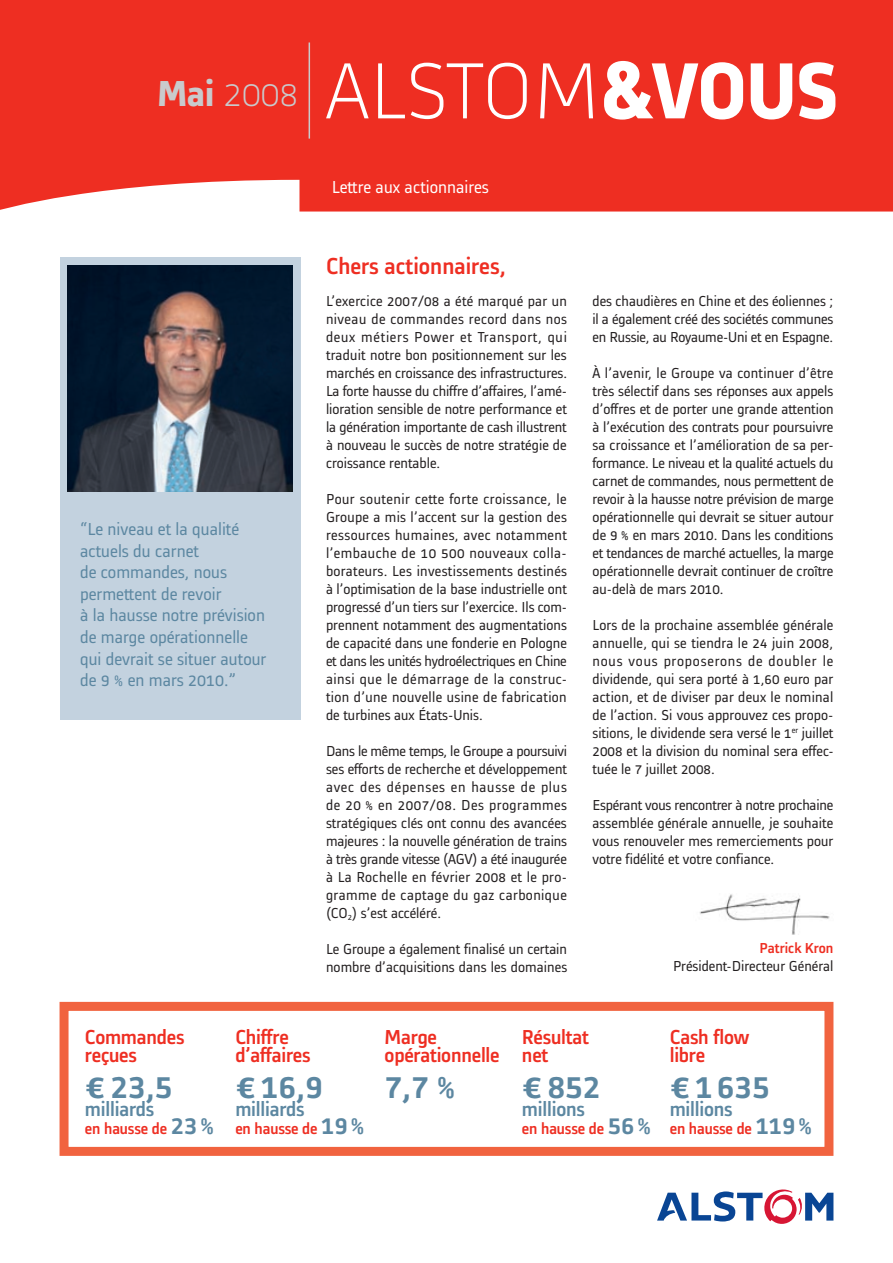
<style>
.page{position:relative;width:893px;height:1263px;background:#fff}
.page>*{position:absolute;margin:0;border:0;box-sizing:border-box;transform-origin:0 0}
.t1{font:300 82.5px "Alstom";color:#fff}
.t2{font:300 37.5px "Alstom";color:#c9cacc}
.t3{font:500 36px "Alstom";letter-spacing:-.01em;color:#5c87a1}
.t4{font:500 24px "Alstom";color:#ee2e22}
.t5{font:500 21px/18px "Alstom";letter-spacing:-.01em;color:#ee2e22}
.t6{font:500 21px "Alstom";letter-spacing:-.01em;color:#5c87a1}
.t7{font:18px/21.6px "Alstom";color:#5c87a1}
.t8{font:18px "Alstom";color:#fff}
.t9{font:500 16.5px "Alstom";letter-spacing:-.01em;color:#ee2e22}
.t10{font:15px/18px "Alstom";color:#231f20;text-align:justify}
.t11{font:500 15px "Alstom";color:#ee2e22}
.s1{font-weight:700}
.s2{font-weight:700;font-size:90px}
.s3{font-size:42px}
.s4{font-size:27px;color:#5c87a1}
</style>
<div class="page">
<div style="left:0;top:0;width:893px;height:225px;background:#ee2e22"></div>
<svg style="left:0;top:180px;width:893px;height:138px"></svg>
<div style="left:60px;top:258px;width:240px;height:462px;background:#c3d2df"></div>
<hr style="left:309px;top:42px;width:1px;height:97px;background:#c9cacc">
<img style="left:699px;top:894px;width:131px;height:41px">
<svg style="left:657px;top:1189px;width:176px;height:35px"></svg>
<div style="left:60px;top:1002px;width:773px;height:154px;border:9px solid #f1633f"></div>
<img style="left:67px;top:265px;width:226px;height:226px">
<h2 class="t2" style="left:157px;top:74px;width:142px"><span class="s1">Mai</span> 2008</h2>
<p class="t7" style="left:80px;top:518px;width:188px">“Le niveau et la qualité actuels du carnet<br>de commandes, nous permettent de revoir<br>à la hausse notre prévision de marge opérationnelle qui devrait se situer autour de 9 % en mars 2010.”</p>
<h1 class="t1" style="left:326px;top:48px;width:514px">ALSTOM<span class="s2">&amp;</span><span class="s1">VOUS</span></h1>
<p class="t8" style="left:332px;top:178px;width:159px">Lettre aux actionnaires</p>
<h3 class="t4" style="left:326px;top:257px;width:181px">Chers actionnaires,</h3>
<p class="t10" style="left:326px;top:292px;width:243px">L’exercice 2007/08 a été marqué par un niveau de commandes record dans nos deux métiers Power et Transport, qui traduit notre bon positionnement sur les marchés en croissance des infrastructures.<br>La forte hausse du chiffre d’affaires, l’amé&shy;lioration sensible de notre performance et la génération importante de cash illustrent à nouveau le succès de notre stratégie de croissance rentable.</p>
<p class="t10" style="left:326px;top:490px;width:243px">Pour soutenir cette forte croissance, le Groupe a mis l’accent sur la gestion des ressources humaines, avec notamment l’embauche de 10 500 nouveaux colla&shy;borateurs. Les investissements destinés à l’optimisation de la base industrielle ont progressé d’un tiers sur l’exercice. Ils com&shy;prennent notamment des augmentations de capacité dans une fonderie en Pologne et dans les unités hydroélectriques en Chine ainsi que le démarrage de la construc&shy;tion d’une nouvelle usine de fabrication de turbines aux États-Unis.</p>
<p class="t10" style="left:326px;top:742px;width:243px">Dans le même temps, le Groupe a poursuivi ses efforts de recherche et développement avec des dépenses en hausse de plus de 20 % en 2007/08. Des programmes stratégiques clés ont connu des avancées majeures : la nouvelle génération de trains à très grande vitesse (AGV) a été inaugurée à La Rochelle en février 2008 et le pro&shy;gramme de captage du gaz carbonique (CO<sub>2</sub>) s’est accéléré.</p>
<p class="t10" style="left:326px;top:940px;width:243px">Le Groupe a également finalisé un certain nombre d’acquisitions dans les domaines</p>
<p class="t10" style="left:592px;top:292px;width:242px">des chaudières en Chine et des éoliennes ; il a également créé des sociétés communes en Russie, au Royaume-Uni et en Espagne.</p>
<p class="t10" style="left:592px;top:364px;width:243px">À l’avenir, le Groupe va continuer d’être très sélectif dans ses réponses aux appels d’offres et de porter une grande attention à l’exécution des contrats pour poursuivre sa croissance et l’amélioration de sa per&shy;formance. Le niveau et la qualité actuels du carnet de commandes, nous permettent de revoir à la hausse notre prévision de marge opérationnelle qui devrait se situer autour de 9 % en mars 2010. Dans les conditions et tendances de marché actuelles, la marge opérationnelle devrait continuer de croître au-delà de mars 2010.</p>
<p class="t10" style="left:592px;top:616px;width:243px">Lors de la prochaine assemblée générale annuelle, qui se tiendra le 24 juin 2008, nous vous proposerons de doubler le dividende, qui sera porté à 1,60 euro par action, et de diviser par deux le nominal de l’action. Si vous approuvez ces propo&shy;sitions, le dividende sera versé le 1<sup>er</sup> juillet 2008 et la division du nominal sera effec&shy;tuée le 7 juillet 2008.</p>
<p class="t10" style="left:592px;top:796px;width:242px">Espérant vous rencontrer à notre prochaine assemblée générale annuelle, je souhaite vous renouveler mes remerciements pour votre fidélité et votre confiance.</p>
<p class="t11" style="left:759px;top:942px;width:75px">Patrick Kron</p>
<p class="t10" style="left:673px;top:957px;width:162px">Président-Directeur Général</p>
<h3 class="t5" style="left:85px;top:1029px;width:101px">Commandes reçues</h3>
<h3 class="t3" style="left:85px;top:1071px;width:89px"><span class="s3">€</span> 23,5</h3>
<h3 class="t6" style="left:85px;top:1100px;width:71px">milliards</h3>
<p class="t9" style="left:85px;top:1122px;width:130px">en hausse de <span class="s4">23 %</span></p>
<h3 class="t5" style="left:235px;top:1029px;width:77px">Chiffre d’affaires</h3>
<h3 class="t3" style="left:235px;top:1071px;width:89px"><span class="s3">€</span> 16,9</h3>
<h3 class="t6" style="left:235px;top:1100px;width:71px">milliards</h3>
<p class="t9" style="left:235px;top:1122px;width:130px">en hausse de <span class="s4">19 %</span></p>
<h3 class="t5" style="left:385px;top:1029px;width:117px">Marge opérationnelle</h3>
<h3 class="t3" style="left:385px;top:1071px;width:72px">7,7 %</h3>
<h3 class="t5" style="left:522px;top:1029px;width:68px">Résultat net</h3>
<h3 class="t3" style="left:522px;top:1071px;width:80px"><span class="s3">€</span> 852</h3>
<h3 class="t6" style="left:522px;top:1100px;width:64px">millions</h3>
<p class="t9" style="left:522px;top:1122px;width:130px">en hausse de <span class="s4">56 %</span></p>
<h3 class="t5" style="left:670px;top:1029px;width:81px">Cash flow libre</h3>
<h3 class="t3" style="left:670px;top:1071px;width:102px"><span class="s3">€</span> 1 635</h3>
<h3 class="t6" style="left:670px;top:1100px;width:64px">millions</h3>
<p class="t9" style="left:670px;top:1122px;width:144px">en hausse de <span class="s4">119 %</span></p>
</div>
